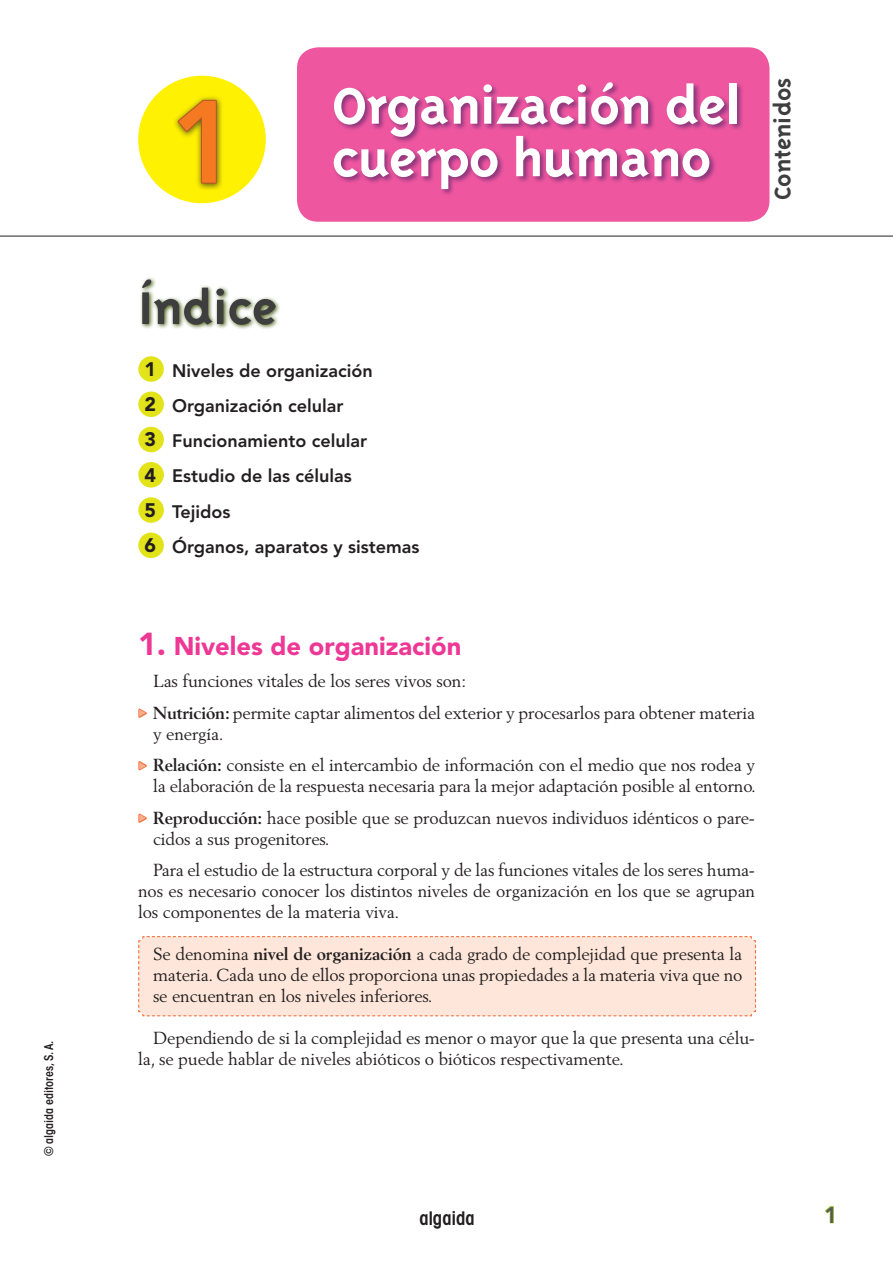
<style>
.page{position:relative;width:893px;height:1263px;background:#fff}
.page>*{position:absolute;margin:0;border:0;box-sizing:border-box;transform-origin:0 0}
.t1{font:800 115.35px "Avenir LT Std";color:#f47921}
.t2{font:700 58.5px/52.5px "Triplex";letter-spacing:-.015em;color:#fff;scale:1.05 1}
.t3{font:700 52.8px "Triplex";color:#3e3e3f;scale:1.05 1}
.t4{font:700 25.65px "Triplex";color:#3e3e3f;scale:1.05 1}
.t5{font:900 25.5px "Avenir LT Std";color:#ed3896}
.t6{font:800 22.5px "Avenir LT Std";color:#57585a}
.t7{font:600 condensed 18.9px "Avant Garde";color:#231f20}
.t8{font:800 18px/35.2px "Avenir LT Std";color:#231f20}
.t9{font:17.25px/31.5px "Berling LT Std";letter-spacing:-.01em;color:#231f20}
.t10{font:600 condensed 12px "ITC Avant Garde Std";color:#231f20}
.s1{font-weight:900;font-size:19.5px}
.s2{font-size:31.5px}
.s3{font-family:"FF Dingbests";font-size:15px;color:#f9af8d}
.s4{font-weight:700}
</style>
<div class="page">
<svg style="left:825px;top:1205px;width:9px;height:19px"></svg>
<div style="left:138px;top:936px;width:619px;height:81px;background:#fee7da"></div>
<div style="left:297px;top:47px;width:472px;height:175px;background:#ef56a0;border-radius:21px"></div>
<div style="left:332px;top:81px;width:412px;height:115px;background:#783174;opacity:.85"></div>
<div style="left:138px;top:356px;width:26px;height:26px;background:#e2e318;border-radius:50%"></div>
<div style="left:138px;top:391px;width:26px;height:26px;background:#e2e318;border-radius:50%"></div>
<div style="left:138px;top:427px;width:26px;height:25px;background:#e2e318;border-radius:50%"></div>
<div style="left:138px;top:462px;width:26px;height:25px;background:#e2e318;border-radius:50%"></div>
<div style="left:138px;top:497px;width:26px;height:26px;background:#e2e318;border-radius:50%"></div>
<div style="left:138px;top:532px;width:26px;height:26px;background:#e2e318;border-radius:50%"></div>
<div style="left:139px;top:276px;width:142px;height:54px;background:#3f5507;opacity:.95"></div>
<div style="left:138px;top:76px;width:128px;height:127px;background:#fff101;border-radius:50%"></div>
<div style="left:171px;top:93px;width:51px;height:97px;background:#231f20;opacity:.7"></div>
<svg style="left:176px;top:99px;width:42px;height:86px"></svg>
<hr style="left:0;top:236px;width:893px;height:1px;background:#231f20">
<svg style="left:138px;top:708px;width:9px;height:10px"></svg>
<svg style="left:138px;top:761px;width:9px;height:10px"></svg>
<svg style="left:138px;top:813px;width:9px;height:10px"></svg>
<p class="t10" style="left:41px;top:1156px;width:117px;rotate:-90deg">© algaida editores, S. A.</p>
<h1 class="t1" style="left:171px;top:74px;width:70px">1</h1>
<h2 class="t2" style="left:332px;top:79px;width:390px">Organización del cuerpo humano</h2>
<h3 class="t4" style="left:768px;top:200px;width:118px;rotate:-90deg">Contenidos</h3>
<h3 class="t3" style="left:138px;top:278px;width:134px">Índice</h3>
<p class="t8" style="left:144px;top:353px;width:277px"><span class="s1">1</span> Niveles de organización<br><span class="s1">2</span> Organización celular<br><span class="s1">3</span> Funcionamiento celular<br><span class="s1">4</span> Estudio de las células<br><span class="s1">5</span> Tejidos<br><span class="s1">6</span> Órganos, aparatos y sistemas</p>
<h3 class="t5" style="left:138px;top:631px;width:325px"><span class="s2">1.</span> Niveles de organización</h3>
<p class="t9" style="left:138px;top:665px;width:618px;text-indent:15px">Las funciones vitales de los seres vivos son:<br><span class="s3">&gt;</span> <span class="s4">Nutrición:</span> permite captar alimentos del exterior y procesarlos para obtener materia</p>
<p class="t9" style="left:138px;top:718px;width:618px;text-indent:15px">y energía.<br><span class="s3">&gt;</span> <span class="s4">Relación:</span> consiste en el intercambio de información con el medio que nos rodea y</p>
<p class="t9" style="left:138px;top:770px;width:619px;text-align:right">la elaboración de la respuesta necesaria para la mejor adaptación posible al entorno.<br><span class="s3">&gt;</span> <span class="s4">Reproducción:</span> hace posible que se produzcan nuevos individuos idénticos o pare-</p>
<p class="t9" style="left:153px;top:823px;width:603px">cidos a sus progenitores.<br>Para el estudio de la estructura corporal y de las funciones vitales de los seres huma-</p>
<p class="t9" style="left:138px;top:880px;width:618px;line-height:21px">nos es necesario conocer los distintos niveles de organización en los que se agrupan los componentes de la materia viva.</p>
<p class="t9" style="left:153px;top:943px;width:591px;line-height:21px;text-align:justify">Se denomina <span class="s4">nivel de organización</span> a cada grado de complejidad que presenta la materia. Cada uno de ellos proporciona unas propiedades a la materia viva que no se encuentran en los niveles inferiores.</p>
<p class="t9" style="left:138px;top:1027px;width:618px;line-height:21px;text-indent:15px">Dependiendo de si la complejidad es menor o mayor que la que presenta una célu&shy;la, se puede hablar de niveles abióticos o bióticos respectivamente.</p>
<p class="t7" style="left:419px;top:1206px;width:57px">algaida</p>
<h3 class="t6" style="left:824px;top:1201px;width:15px">1</h3>
</div>
